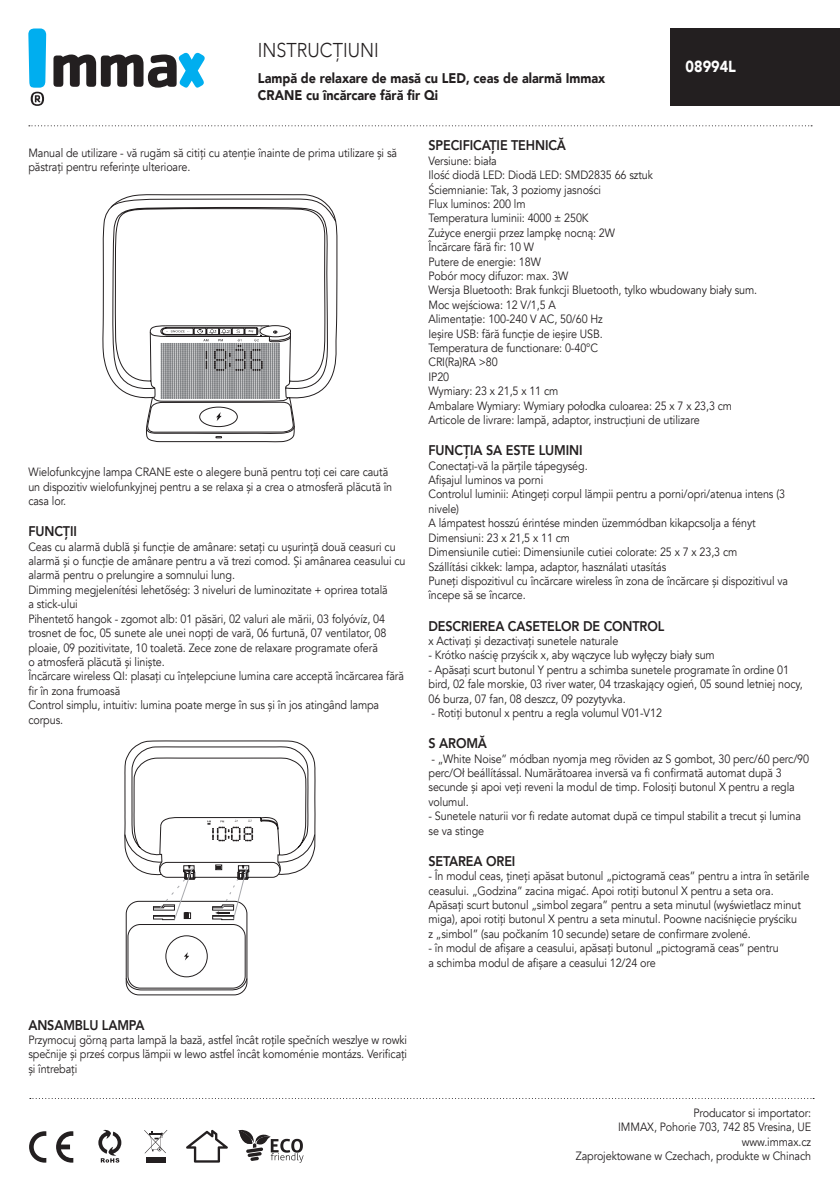
<style>
.page{position:relative;width:840px;height:1191px;background:#fff}
.page>*{position:absolute;margin:0;border:0;box-sizing:border-box;transform-origin:0 0}
.t1{font:300 20px "Avenir";color:#231f20;scale:.9 1}
.t2{font:900 16px "Avenir";color:#fff;scale:.9 1}
.t3{font:800 14px "Avenir";letter-spacing:-.01em;color:#231f20;scale:.9 1}
.t4{font:900 14px/16.8px "Avenir";color:#231f20;scale:.9 1}
.t5{font:12px/14.4px "Avenir";letter-spacing:-.01em;color:#231f20;scale:.9 1}
</style>
<div class="page">
<svg style="left:29px;top:125px;width:782px;height:1px"></svg>
<svg style="left:30px;top:1098px;width:783px;height:1px"></svg>
<svg style="left:238px;top:1129px;width:65px;height:33px"></svg>
<div style="left:146px;top:1157px;width:20px;height:5px;background:#231f20"></div>
<svg style="left:144px;top:1130px;width:23px;height:23px"></svg>
<svg style="left:29px;top:1131px;width:17px;height:31px"></svg>
<svg style="left:56px;top:1131px;width:17px;height:31px"></svg>
<svg style="left:98px;top:1129px;width:23px;height:33px"></svg>
<svg style="left:186px;top:1129px;width:42px;height:33px"></svg>
<svg style="left:53px;top:52px;width:152px;height:36px"></svg>
<svg style="left:28px;top:28px;width:18px;height:78px"></svg>
<div style="left:670px;top:28px;width:169px;height:78px;background:#231f20"></div>
<svg style="left:102px;top:194px;width:235px;height:248px"></svg>
<svg style="left:147px;top:325px;width:147px;height:113px"></svg>
<svg style="left:124px;top:740px;width:192px;height:250px"></svg>
<h1 class="t1" style="left:258px;top:39px;width:136px">INSTRUCȚIUNI</h1>
<p class="t4" style="left:258px;top:70px;width:387px">Lampă de relaxare de masă cu LED, ceas de alarmă Immax<br>CRANE cu încărcare fără fir Qi</p>
<h2 class="t2" style="left:685px;top:53px;width:57px">08994L</h2>
<p class="t5" style="left:28px;top:146px;width:411px">Manual de utilizare - vă rugăm să citiți cu atenție înainte de prima utilizare și să păstrați pentru referințe ulterioare.</p>
<p class="t5" style="left:28px;top:465px;width:405px">Wielofunkcyjne lampa CRANE este o alegere bună pentru toți cei care caută un dispozitiv wielofunkyjnej pentru a se relaxa și a crea o atmosferă plăcută în casa lor.</p>
<p class="t3" style="left:28px;top:520px;width:55px">FUNCȚII</p>
<p class="t5" style="left:28px;top:539px;width:420px">Ceas cu alarmă dublă și funcție de amânare: setați cu ușurință două ceasuri cu alarmă și o funcție de amânare pentru a vă trezi comod. Și amânarea ceasului cu alarmă pentru o prelungire a somnului lung.<br>Dimming megjelenítési lehetőség: 3 niveluri de luminozitate + oprirea totală<br>a stick-ului<br>Pihentető hangok - zgomot alb: 01 păsări, 02 valuri ale mării, 03 folyóvíz, 04 trosnet de foc, 05 sunete ale unei nopți de vară, 06 furtună, 07 ventilator, 08 ploaie, 09 pozitivitate, 10 toaletă. Zece zone de relaxare programate oferă<br>o atmosferă plăcută și liniște.<br>Încărcare wireless QI: plasați cu înțelepciune lumina care acceptă încărcarea fără fir în zona frumoasă<br>Control simplu, intuitiv: lumina poate merge în sus și în jos atingând lampa corpus.</p>
<p class="t3" style="left:28px;top:1013px;width:131px">ANSAMBLU LAMPA</p>
<p class="t5" style="left:28px;top:1033px;width:422px;text-align:justify">Przymocuj görną parta lampă la bază, astfel încât roțile spečních weszlye w rowki spečnije și prześ corpus lămpii w lewo astfel încât komoménie montázs. Verificați și întrebați</p>
<p class="t3" style="left:428px;top:135px;width:154px">SPECIFICAȚIE TEHNICĂ</p>
<p class="t5" style="left:428px;top:154px;width:366px">Versiune: biała<br>Ilość diodă LED: Diodă LED: SMD2835 66 sztuk<br>Ściemnianie: Tak, 3 poziomy jasności<br>Flux luminos: 200 lm<br>Temperatura luminii: 4000 ± 250K<br>Zużyce energii przez lampkę nocną: 2W<br>Încărcare fără fir: 10 W<br>Putere de energie: 18W<br>Pobór mocy difuzor: max. 3W<br>Wersja Bluetooth: Brak funkcji Bluetooth, tylko wbudowany biały sum.<br>Moc wejściowa: 12 V/1,5 A<br>Alimentație: 100-240 V AC, 50/60 Hz<br>Ieșire USB: fără funcție de ieșire USB.<br>Temperatura de functionare: 0-40°C<br>CRI(Ra)RA &gt;80<br>IP20<br>Wymiary: 23 x 21,5 x 11 cm<br>Ambalare Wymiary: Wymiary połodka culoarea: 25 x 7 x 23,3 cm Articole de livrare: lampă, adaptor, instrucțiuni de utilizare</p>
<p class="t3" style="left:428px;top:439px;width:172px">FUNCȚIA SA ESTE LUMINI</p>
<p class="t5" style="left:428px;top:458px;width:401px">Conectați-vă la părțile tápegység.<br>Afișajul luminos va porni<br>Controlul luminii: Atingeți corpul lămpii pentru a porni/opri/atenua intens (3 nivele)<br>A lámpatest hosszú érintése minden üzemmódban kikapcsolja a fényt Dimensiuni: 23 x 21,5 x 11 cm<br>Dimensiunile cutiei: Dimensiunile cutiei colorate: 25 x 7 x 23,3 cm<br>Szállítási cikkek: lampa, adaptor, használati utasítás<br>Puneți dispozitivul cu încărcare wireless în zona de încărcare și dispozitivul va începe să se încarce.</p>
<p class="t3" style="left:428px;top:615px;width:263px">DESCRIEREA CASETELOR DE CONTROL</p>
<p class="t5" style="left:428px;top:634px;width:212px">x Activați și dezactivați sunetele naturale</p>
<p class="t5" style="left:428px;top:648px;width:319px">- Krótko naścię przyścik x, aby wączyce lub wyłęczy biały sum</p>
<p class="t5" style="left:428px;top:662px;width:417px">- Apăsați scurt butonul Y pentru a schimba sunetele programate în ordine 01 bird, 02 fale morskie, 03 river water, 04 trzaskający ogień, 05 sound letniej nocy,<br>06 burza, 07 fan, 08 deszcz, 09 pozytyvka.</p>
<p class="t5" style="left:431px;top:706px;width:257px">- Rotiți butonul x pentru a regla volumul V01-V12</p>
<p class="t3" style="left:428px;top:732px;width:67px">S AROMĂ</p>
<p class="t5" style="left:428px;top:751px;width:424px">- „White Noise” módban nyomja meg röviden az S gombot, 30 perc/60 perc/90 perc/Oł beállítással. Numărătoarea inversă va fi confirmată automat după 3 secunde și apoi veți reveni la modul de timp. Folosiți butonul X pentru a regla volumul.</p>
<p class="t5" style="left:428px;top:809px;width:415px">- Sunetele naturii vor fi redate automat după ce timpul stabilit a trecut și lumina se va stinge</p>
<p class="t3" style="left:428px;top:850px;width:98px">SETAREA OREI</p>
<p class="t5" style="left:428px;top:869px;width:424px">- În modul ceas, țineți apăsat butonul „pictogramă ceas” pentru a intra în setările ceasului. „Godzina” zacina migać. Apoi rotiți butonul X pentru a seta ora.<br>Apăsați scurt butonul „simbol zegara” pentru a seta minutul (wyświetlacz minut miga), apoi rotiți butonul X pentru a seta minutul. Poowne naciśnięcie pryściku<br>z „simbol” (sau počkaním 10 secunde) setare de confirmare zvolené.</p>
<p class="t5" style="left:428px;top:941px;width:390px">- în modul de afișare a ceasului, apăsați butonul „pictogramă ceas” pentru a schimba modul de afișare a ceasului 12/24 ore</p>
<p class="t5" style="left:575px;top:1105px;width:263px;text-align:right">Producator si importator:<br>IMMAX, Pohorie 703, 742 85 Vresina, UE www.immax.cz<br>Zaprojektowane w Czechach, produkte w Chinach</p>
</div>
